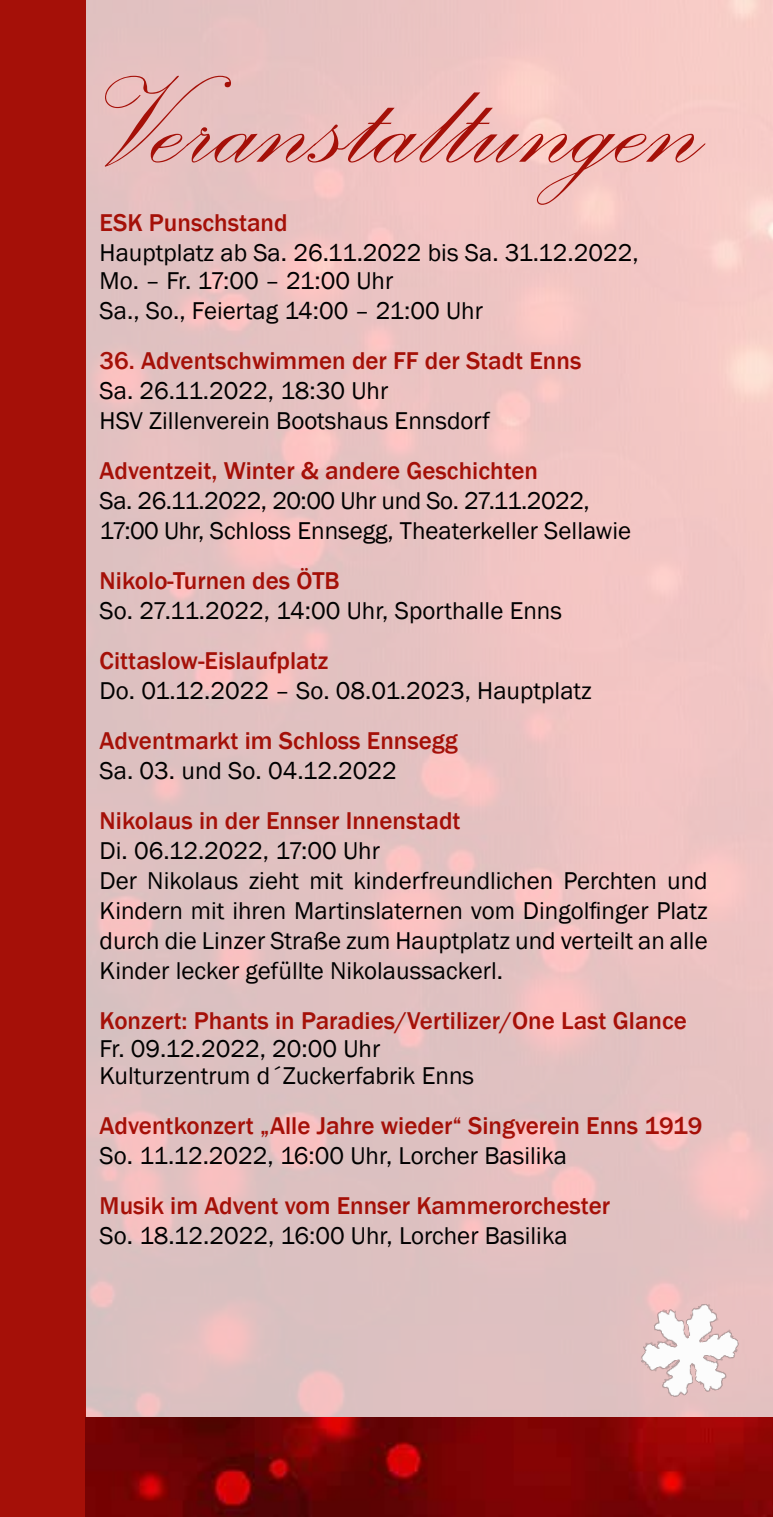
<style>
.page{position:relative;width:773px;height:1517px;background:#fff}
.page>*{position:absolute;margin:0;border:0;box-sizing:border-box;transform-origin:0 0}
.t1{font:162.5px "Palace Script";color:#a51008}
.t2{font:25px/30px "Franklin Gothic";color:#000}
.t3{font:500 25px "Franklin Gothic";color:#a51008}
</style>
<div class="page">
<img style="left:85px;top:0;width:687px;height:1417px">
<div style="left:0;top:0;width:85px;height:1517px;background:#a51008"></div>
<img style="left:85px;top:1417px;width:687px;height:100px">
<img style="left:622px;top:1285px;width:136px;height:125px">
<h1 class="t1" style="left:98px;top:16px;width:607px">Veranstaltungen</h1>
<p class="t3" style="left:100px;top:207px;width:189px">ESK Punschstand</p>
<p class="t2" style="left:100px;top:240px;width:540px;line-height:27.5px">Hauptplatz ab Sa. 26.11.2022 bis Sa. 31.12.2022,<br>Mo. – Fr. 17:00 – 21:00 Uhr</p>
<p class="t2" style="left:100px;top:296px;width:385px">Sa., So., Feiertag 14:00 – 21:00 Uhr</p>
<p class="t3" style="left:100px;top:345px;width:483px">36. Adventschwimmen der FF der Stadt Enns</p>
<p class="t2" style="left:100px;top:376px;width:392px">Sa. 26.11.2022, 18:30 Uhr<br>HSV Zillenverein Bootshaus Ennsdorf</p>
<p class="t3" style="left:100px;top:455px;width:440px">Adventzeit, Winter &amp; andere Geschichten</p>
<p class="t2" style="left:100px;top:486px;width:533px">Sa. 26.11.2022, 20:00 Uhr und So. 27.11.2022,<br>17:00 Uhr, Schloss Ennsegg, Theaterkeller Sellawie</p>
<p class="t3" style="left:100px;top:565px;width:242px">Nikolo-Turnen des ÖTB</p>
<p class="t2" style="left:100px;top:596px;width:464px">So. 27.11.2022, 14:00 Uhr, Sporthalle Enns</p>
<p class="t3" style="left:100px;top:645px;width:230px">Cittaslow-Eislaufplatz</p>
<p class="t2" style="left:100px;top:676px;width:493px">Do. 01.12.2022 – So. 08.01.2023, Hauptplatz</p>
<p class="t3" style="left:100px;top:725px;width:359px">Adventmarkt im Schloss Ennsegg</p>
<p class="t2" style="left:100px;top:756px;width:299px">Sa. 03. und So. 04.12.2022</p>
<p class="t3" style="left:100px;top:805px;width:362px">Nikolaus in der Ennser Innenstadt</p>
<p class="t2" style="left:100px;top:836px;width:609px">Di. 06.12.2022, 17:00 Uhr<br>Der Nikolaus zieht mit kinderfreundlichen Perchten und Kindern mit ihren Martinslaternen vom Dingolfinger Platz durch die Linzer Straße zum Hauptplatz und verteilt an alle Kinder lecker gefüllte Nikolaussackerl.</p>
<p class="t3" style="left:100px;top:1005px;width:588px">Konzert: Phants in Paradies/Vertilizer/One Last Glance</p>
<p class="t2" style="left:100px;top:1035px;width:376px;line-height:27.5px">Fr. 09.12.2022, 20:00 Uhr<br>Kulturzentrum d´Zuckerfabrik Enns</p>
<p class="t3" style="left:100px;top:1110px;width:604px">Adventkonzert „Alle Jahre wieder“ Singverein Enns 1919</p>
<p class="t2" style="left:100px;top:1141px;width:469px">So. 11.12.2022, 16:00 Uhr, Lorcher Basilika</p>
<p class="t3" style="left:100px;top:1190px;width:512px">Musik im Advent vom Ennser Kammerorchester</p>
<p class="t2" style="left:100px;top:1221px;width:469px">So. 18.12.2022, 16:00 Uhr, Lorcher Basilika</p>
</div>
